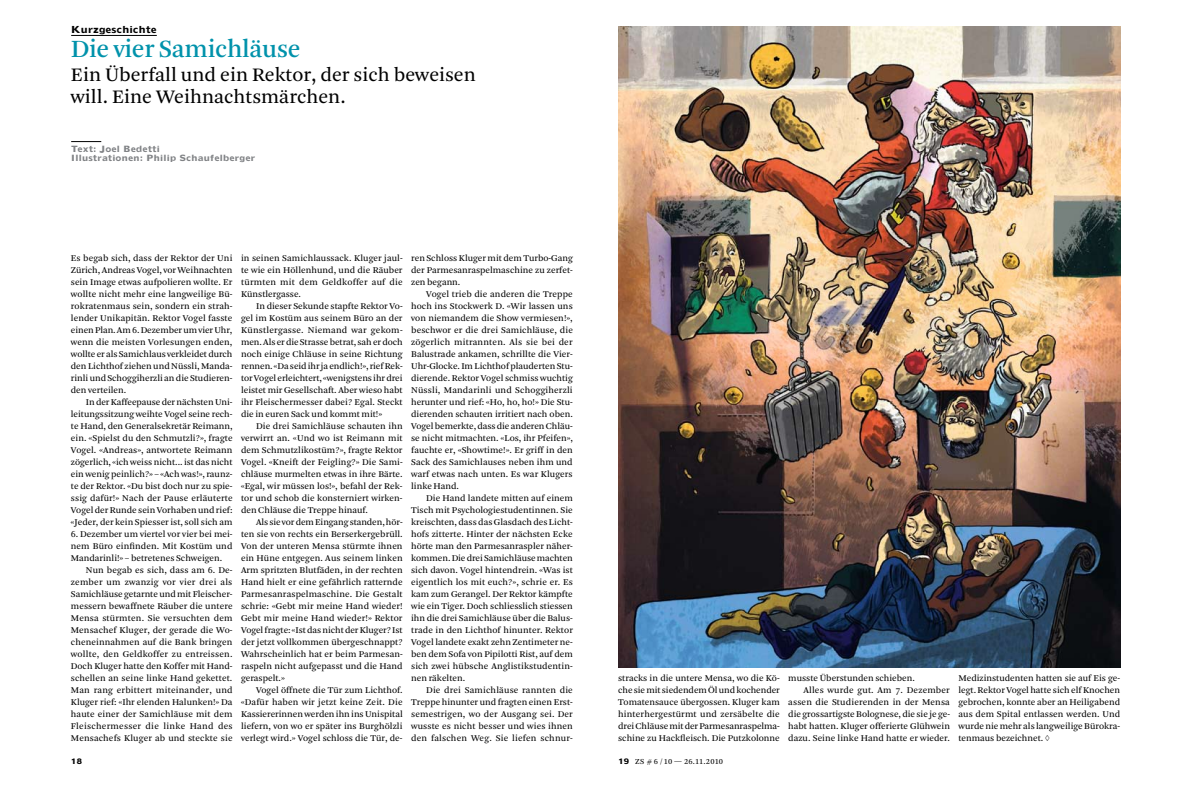
<style>
.page{position:relative;width:1191px;height:794px;background:#fff}
.page>*{position:absolute;margin:0;border:0;box-sizing:border-box;transform-origin:0 0}
.t1{font:26px "Arnhem";letter-spacing:-.015em;color:#0092ab}
.t2{font:20px/22px "Arnhem Blond";color:#000}
.t3{font:9.3px/12px "Arnhem Blond";color:#000;text-align:justify}
.t4{font:9.3px "Arnhem Blond";letter-spacing:.02em;color:#000}
.t5{font:700 9px "Doric LT Std";letter-spacing:-.035em;color:#000}
.t6{font:700 8px/9px "Doric LT Std";letter-spacing:-.02em;color:#808285}
.t7{font:8px "Arnhem Blond";letter-spacing:.005em;color:#000}
.t8{font:700 7px "Doric LT Std";color:#000}
.s1{font-family:"Doric LT Std";font-weight:700;font-size:7px}
</style>
<div class="page">
<hr style="left:71px;top:35px;width:86px;height:1px;background:#000">
<hr style="left:71px;top:141px;width:30px;height:1px;background:#000">
<img style="left:618px;top:26px;width:502px;height:642px">
<p class="t5" style="left:71px;top:23px;width:87px">Kurzgeschichte</p>
<h1 class="t1" style="left:71px;top:34px;width:231px">Die vier Samichläuse</h1>
<h2 class="t2" style="left:71px;top:64px;width:406px">Ein Überfall und ein Rektor, der sich beweisen will. Eine Weihnachtsmärchen.</h2>
<p class="t6" style="left:71px;top:144px;width:186px">Text: Joel Bedetti<br>Illustrationen: Philip Schaufelberger</p>
<p class="t3" style="left:71px;top:252px;width:163px">Es begab sich, dass der Rektor der Uni Zürich, Andreas Vogel, vor Weihnachten sein Image etwas aufpolieren wollte. Er wollte nicht mehr eine langweilige Bü&shy;rokratenmaus sein, sondern ein strah&shy;lender Unikapitän. Rektor Vogel fasste einen Plan. Am 6. Dezember um vier Uhr, wenn die meisten Vorlesungen enden, wollte er als Samichlaus verkleidet durch den Lichthof ziehen und Nüssli, Manda&shy;rinli und Schoggiherzli an die Studieren&shy;den verteilen.</p>
<p class="t3" style="left:71px;top:396px;width:163px;text-indent:15px">In der Kaffeepause der nächsten Uni&shy;leitungssitzung weihte Vogel seine rech&shy;te Hand, den Generalsekretär Reimann, ein. «Spielst du den Schmutzli?», fragte Vogel. «Andreas», antwortete Reimann zögerlich, «ich weiss nicht... ist das nicht ein wenig peinlich?» – «Ach was!», raunz&shy;te der Rektor. «Du bist doch nur zu spie&shy;ssig dafür!» Nach der Pause erläuterte Vogel der Runde sein Vorhaben und rief: «Jeder, der kein Spiesser ist, soll sich am</p>
<p class="t3" style="left:71px;top:528px;width:163px">6. Dezember um viertel vor vier bei mei&shy;nem Büro einfinden. Mit Kostüm und Mandarinli!» – betretenes Schweigen.</p>
<p class="t3" style="left:71px;top:564px;width:163px;text-indent:15px">Nun begab es sich, dass am 6. De&shy;zember um zwanzig vor vier drei als Samichläuse getarnte und mit Fleischer&shy;messern bewaffnete Räuber die untere Mensa stürmten. Sie versuchten dem Mensachef Kluger, der gerade die Wo&shy;cheneinnahmen auf die Bank bringen wollte, den Geldkoffer zu entreissen.<br>Doch Kluger hatte den Koffer mit Hand&shy;schellen an seine linke Hand gekettet.<br>Man rang erbittert miteinander, und Kluger rief: «Ihr elenden Halunken!» Da haute einer der Samichläuse mit dem Fleischermesser die linke Hand des Mensachefs Kluger ab und steckte sie</p>
<p class="t3" style="left:241px;top:252px;width:163px">in seinen Samichlaussack. Kluger jaul&shy;te wie ein Höllenhund, und die Räuber türmten mit dem Geldkoffer auf die Künstlergasse.</p>
<p class="t3" style="left:241px;top:300px;width:163px;text-indent:15px">In dieser Sekunde stapfte Rektor Vo&shy;gel im Kostüm aus seinem Büro an der Künstlergasse. Niemand war gekom&shy;men. Als er die Strasse betrat, sah er doch noch einige Chläuse in seine Richtung rennen. «Da seid ihr ja endlich!», rief Rek&shy;tor Vogel erleichtert, «wenigstens ihr drei leistet mir Gesellschaft. Aber wieso habt ihr Fleischermesser dabei? Egal. Steckt die in euren Sack und kommt mit!»</p>
<p class="t3" style="left:241px;top:420px;width:163px;text-indent:15px">Die drei Samichläuse schauten ihn verwirrt an. «Und wo ist Reimann mit dem Schmutzlikostüm?», fragte Rektor Vogel. «Kneift der Feigling?» Die Sami&shy;chläuse murmelten etwas in ihre Bärte. «Egal, wir müssen los!», befahl der Rek&shy;tor und schob die konsterniert wirken&shy;den Chläuse die Treppe hinauf.</p>
<p class="t3" style="left:241px;top:516px;width:163px;text-indent:15px">Als sie vor dem Eingang standen, hör&shy;ten sie von rechts ein Berserkergebrüll.<br>Von der unteren Mensa stürmte ihnen ein Hüne entgegen. Aus seinem linken Arm spritzten Blutfäden, in der rechten Hand hielt er eine gefährlich ratternde Parmesanraspelmaschine. Die Gestalt schrie: «Gebt mir meine Hand wieder!<br>Gebt mir meine Hand wieder!» Rektor Vogel fragte: «Ist das nicht der Kluger? Ist der jetzt vollkommen übergeschnappt?<br>Wahrscheinlich hat er beim Parmesan&shy;raspeln nicht aufgepasst und die Hand geraspelt.»</p>
<p class="t3" style="left:241px;top:684px;width:163px;text-indent:15px">Vogel öffnete die Tür zum Lichthof. «Dafür haben wir jetzt keine Zeit. Die Kassiererinnen werden ihn ins Unispital liefern, von wo er später ins Burghölzli verlegt wird.» Vogel schloss die Tür, de-</p>
<p class="t3" style="left:411px;top:252px;width:163px">ren Schloss Kluger mit dem Turbo-Gang der Parmesanraspelmaschine zu zerfet&shy;zen begann.</p>
<p class="t3" style="left:411px;top:288px;width:163px;text-indent:15px">Vogel trieb die anderen die Treppe hoch ins Stockwerk D. «Wir lassen uns von niemandem die Show vermiesen!», beschwor er die drei Samichläuse, die zögerlich mitrannten. Als sie bei der Balustrade ankamen, schrillte die Vier-Uhr-Glocke. Im Lichthof plauderten Stu&shy;dierende. Rektor Vogel schmiss wuchtig Nüssli, Mandarinli und Schoggiherzli herunter und rief: «Ho, ho, ho!» Die Stu&shy;dierenden schauten irritiert nach oben.<br>Vogel bemerkte, dass die anderen Chläu&shy;se nicht mitmachten. «Los, ihr Pfeifen», fauchte er, «Showtime!». Er griff in den Sack des Samichlauses neben ihm und warf etwas nach unten. Es war Klugers linke Hand.</p>
<p class="t3" style="left:411px;top:492px;width:163px;text-indent:15px">Die Hand landete mitten auf einem Tisch mit Psychologiestudentinnen. Sie kreischten, dass das Glasdach des Licht&shy;hofs zitterte. Hinter der nächsten Ecke hörte man den Parmesanraspler näher&shy;kommen. Die drei Samichläuse machten sich davon. Vogel hintendrein. «Was ist eigentlich los mit euch?», schrie er. Es kam zum Gerangel. Der Rektor kämpfte wie ein Tiger. Doch schliesslich stiessen ihn die drei Samichläuse über die Balus&shy;trade in den Lichthof hinunter. Rektor Vogel landete exakt zehn Zentimeter ne&shy;ben dem Sofa von Pipilotti Rist, auf dem sich zwei hübsche Anglistikstudentin&shy;nen räkelten.</p>
<p class="t3" style="left:411px;top:684px;width:163px;text-indent:15px">Die drei Samichläuse rannten die Treppe hinunter und fragten einen Erst&shy;semestrigen, wo der Ausgang sei. Der wusste es nicht besser und wies ihnen den falschen Weg. Sie liefen schnur-</p>
<p class="t3" style="left:618px;top:672px;width:163px">stracks in die untere Mensa, wo die Kö&shy;che sie mit siedendem Öl und kochender Tomatensauce übergossen. Kluger kam hinterhergestürmt und zersäbelte die drei Chläuse mit der Parmesanraspelma&shy;schine zu Hackfleisch. Die Putzkolonne</p>
<p class="t3" style="left:788px;top:672px;width:128px">musste Überstunden schieben.</p>
<p class="t4" style="left:803px;top:685px;width:148px">Alles wurde gut. Am 7. Dezember</p>
<p class="t3" style="left:788px;top:696px;width:163px">assen die Studierenden in der Mensa</p>
<p class="t3" style="left:788px;top:708px;width:163px">die grossartigste Bolognese, die sie je ge-</p>
<p class="t3" style="left:788px;top:720px;width:163px">habt hatten. Kluger offerierte Glühwein</p>
<p class="t3" style="left:788px;top:732px;width:163px">dazu. Seine linke Hand hatte er wieder.</p>
<p class="t8" style="left:71px;top:755px;width:13px">18</p>
<p class="t7" style="left:618px;top:757px;width:106px"><span class="s1">19</span> ZS # 6 / 10 — 26.11.2010</p>
<p class="t3" style="left:958px;top:672px;width:163px">Medizinstudenten hatten sie auf Eis ge&shy;legt. Rektor Vogel hatte sich elf Knochen gebrochen, konnte aber an Heiligabend aus dem Spital entlassen werden. Und wurde nie mehr als langweilige Bürokra&shy;tenmaus bezeichnet. ◊</p>
</div>
